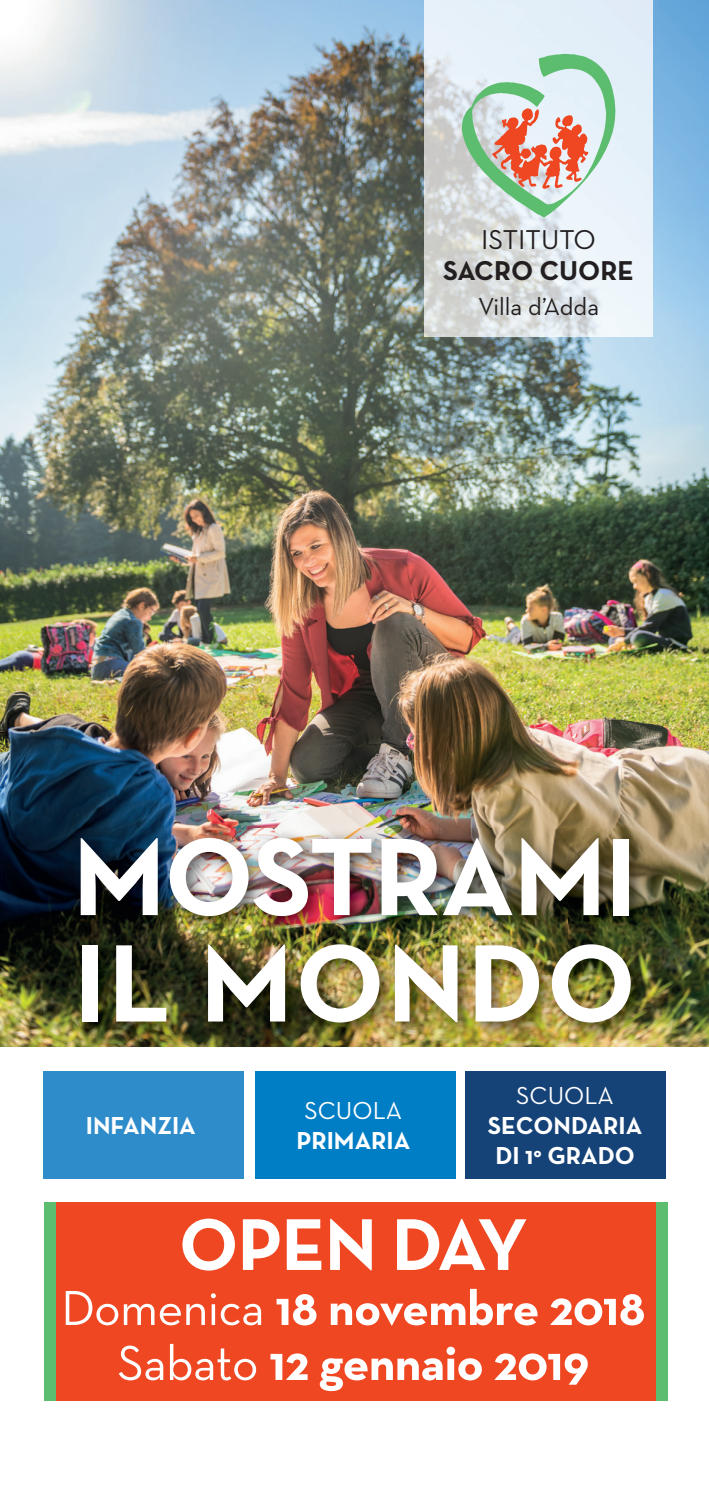
<style>
.page{position:relative;width:709px;height:1489px;background:#fff}
.page>*{position:absolute;margin:0;border:0;box-sizing:border-box;transform-origin:0 0}
.t1{font:700 112px/106.2px "Neutra Text";letter-spacing:-.01em;color:#fff}
.t2{font:700 74.5px "Neutra Text";letter-spacing:-.01em;color:#fff}
.t3{font:700 50px/55px "Neutra Text";letter-spacing:-.01em;color:#fff;text-align:center}
.t4{font:700 27.75px "Neutra Text";color:#231f20}
.t5{font:27.75px "Neutra Text Book Alt";color:#231f20}
.t6{font:700 25px/30px "Neutra Text";color:#fff;text-align:center}
.t7{font:25px "Neutra Text";color:#fff}
.t8{font:25px "Neutra Text";color:#231f20}
.s1{font-weight:400}
</style>
<div class="page">
<div style="left:54px;top:1201px;width:602px;height:199px;background:#ef4722"></div>
<img style="left:0;top:0;width:709px;height:1046px">
<img style="left:425px;top:0;width:227px;height:336px">
<div style="left:255px;top:1071px;width:201px;height:107px;background:#007ec5"></div>
<div style="left:43px;top:1071px;width:200px;height:107px;background:#2f8ccb"></div>
<div style="left:465px;top:1071px;width:201px;height:107px;background:#154277"></div>
<img style="left:72px;top:828px;width:577px;height:213px">
<svg style="left:461px;top:54px;width:155px;height:163px;background:#cbcdbf"></svg>
<div style="left:44px;top:1201px;width:11px;height:199px;background:#5dbd6f"></div>
<div style="left:656px;top:1201px;width:11px;height:199px;background:#5dbd6f"></div>
<p class="t5" style="left:481px;top:222px;width:116px">ISTITUTO</p>
<p class="t4" style="left:443px;top:253px;width:192px">SACRO CUORE</p>
<p class="t8" style="left:478px;top:291px;width:123px">Villa d’Adda</p>
<h1 class="t1" style="left:73px;top:821px;width:566px">MOSTRAMI<br>IL MONDO</h1>
<p class="t6" style="left:86px;top:1109px;width:111px">INFANZIA</p>
<p class="t7" style="left:304px;top:1095px;width:99px">SCUOLA</p>
<p class="t6" style="left:296px;top:1124px;width:116px">PRIMARIA</p>
<p class="t7" style="left:516px;top:1080px;width:99px">SCUOLA</p>
<p class="t6" style="left:488px;top:1109px;width:156px">SECONDARIA<br>DI 1° GRADO</p>
<h2 class="t2" style="left:179px;top:1197px;width:350px">OPEN DAY</h2>
<p class="t3" style="left:61px;top:1279px;width:586px"><span class="s1">Domenica</span> 18 novembre 2018<br><span class="s1">Sabato</span> 12 gennaio 2019</p>
</div>
